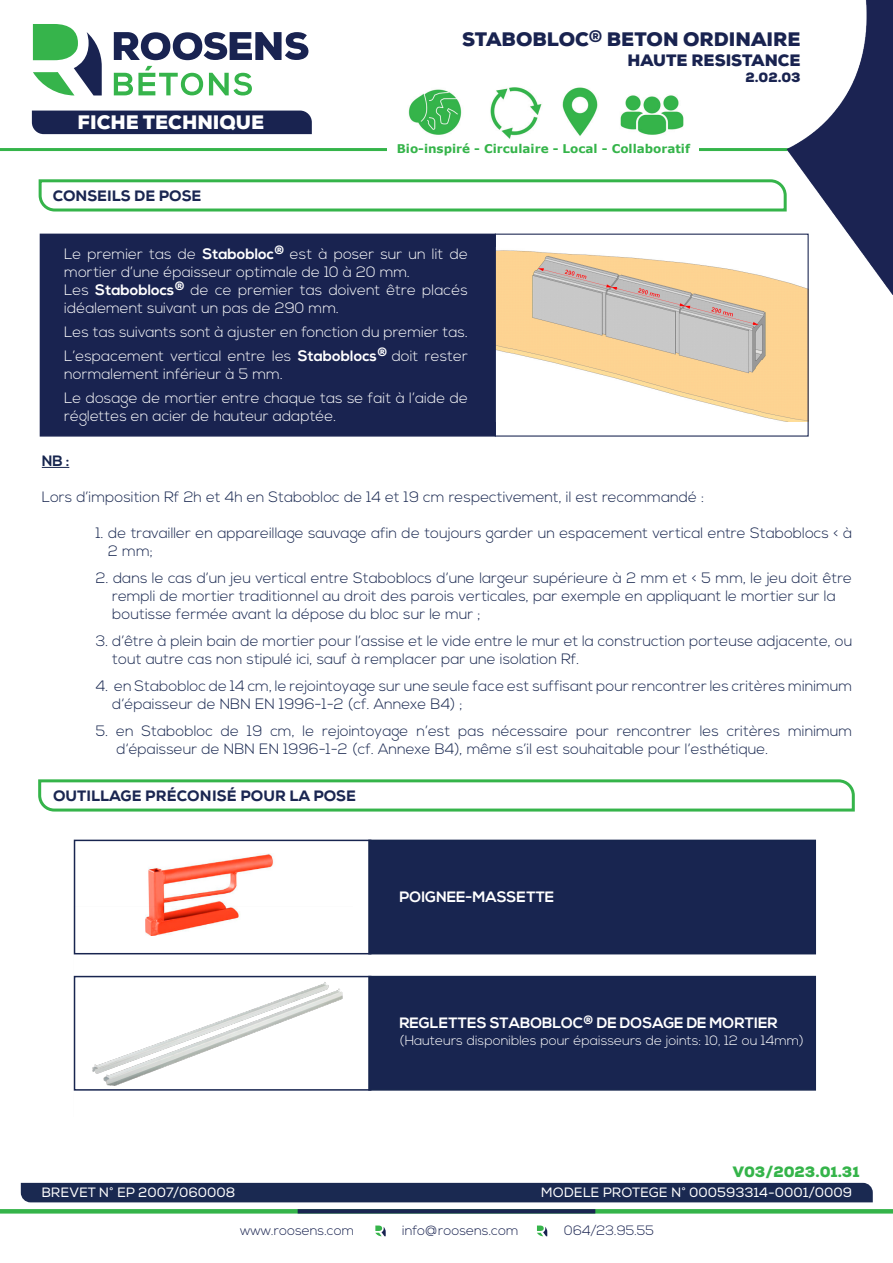
<style>
.page{position:relative;width:893px;height:1263px;background:#fff}
.page>*{position:absolute;margin:0;border:0;box-sizing:border-box;transform-origin:0 0}
.t1{font:900 19.5px "Nexa";color:#192350}
.t2{font:900 19.5px "Nexa";color:#fff}
.t3{font:900 16.5px "Nexa";color:#192350}
.t4{font:300 15px "Nexa";color:#16254e}
.t5{font:300 15px/18px "Nexa";color:#fff}
.t6{font:700 15px "Nexa";color:#fff}
.t7{font:800 15px "Nexa";color:#1a2651}
.t8{font:900 15px "Nexa";color:#35b44a}
.t9{font:700 15px "Nexa";color:#16254e}
.t10{font:300 13.5px "Nexa";color:#fff}
.t11{font:13.5px "Nexa";color:#fff}
.t12{font:300 13.5px "Nexa";color:#192350}
.t13{font:900 13.5px "Nexa";color:#192350}
.t14{font:700 12px "Verdana";color:#35b44a}
.s1{font-weight:700}
</style>
<div class="page">
<div style="left:368px;top:976px;width:448px;height:115px;background:#182550;border:2px solid #16254e"></div>
<div style="left:368px;top:840px;width:448px;height:114px;background:#182550"></div>
<div style="left:40px;top:234px;width:456px;height:203px;background:#192350;border:2px solid #192350"></div>
<img style="left:497px;top:250px;width:310px;height:172px">
<img style="left:408px;top:89px;width:54px;height:46px">
<hr style="left:0;top:148px;width:893px;height:3px;background:#35b44a">
<img style="left:787px;top:0;width:106px;height:294px">
<svg style="left:33px;top:24px;width:69px;height:71px"></svg>
<svg style="left:114px;top:66px;width:89px;height:29px"></svg>
<svg style="left:209px;top:73px;width:43px;height:22px"></svg>
<svg style="left:114px;top:32px;width:194px;height:28px"></svg>
<svg style="left:31px;top:110px;width:281px;height:25px;background:#28325c"></svg>
<img style="left:490px;top:87px;width:52px;height:52px">
<img style="left:562px;top:87px;width:36px;height:49px">
<img style="left:620px;top:95px;width:64px;height:40px">
<div style="left:388px;top:144px;width:311px;height:17px;background:#fff"></div>
<svg style="left:375px;top:1225px;width:11px;height:11px"></svg>
<svg style="left:0;top:1209px;width:893px;height:4px;background:#39b54d"></svg>
<svg style="left:298px;top:1209px;width:297px;height:4px"></svg>
<svg style="left:537px;top:1225px;width:10px;height:11px"></svg>
<svg style="left:38px;top:178px;width:750px;height:35px"></svg>
<svg style="left:38px;top:779px;width:817px;height:33px"></svg>
<img style="left:148px;top:853px;width:126px;height:53px">
<img style="left:74px;top:906px;width:279px;height:180px">
<div style="left:74px;top:840px;width:297px;height:114px;border:2px solid #182550"></div>
<div style="left:74px;top:976px;width:297px;height:115px;border:2px solid #182550"></div>
<svg style="left:20px;top:1182px;width:853px;height:21px;background:#2a385d"></svg>
<svg style="left:42px;top:467px;width:27px;height:1px"></svg>
<p class="t2" style="left:78px;top:109px;width:188px">FICHE TECHNIQUE</p>
<p class="t7" style="left:53px;top:186px;width:150px">CONSEILS DE POSE</p>
<p class="t1" style="left:462px;top:27px;width:340px">STABOBLOC<sup>®</sup> BETON ORDINAIRE</p>
<p class="t3" style="left:627px;top:50px;width:175px">HAUTE RESISTANCE</p>
<p class="t13" style="left:745px;top:69px;width:57px">2.02.03</p>
<p class="t14" style="left:397px;top:140px;width:295px">Bio-inspiré - Circulaire - Local - Collaboratif</p>
<p class="t5" style="left:64px;top:245px;width:405px">Le premier tas de <span class="s1">Stabobloc</span><sup>®</sup> est à poser sur un lit de mortier d’une épaisseur optimale de 10 à 20 mm.</p>
<p class="t5" style="left:64px;top:281px;width:405px">Les <span class="s1">Staboblocs</span><sup>®</sup> de ce premier tas doivent être placés idéalement suivant un pas de 290 mm.</p>
<p class="t5" style="left:64px;top:323px;width:405px">Les tas suivants sont à ajuster en fonction du premier tas.</p>
<p class="t5" style="left:64px;top:347px;width:405px">L’espacement vertical entre les <span class="s1">Staboblocs</span><sup>®</sup> doit rester normalement inférieur à 5 mm.</p>
<p class="t5" style="left:64px;top:389px;width:405px">Le dosage de mortier entre chaque tas se fait à l’aide de réglettes en acier de hauteur adaptée.</p>
<p class="t9" style="left:42px;top:452px;width:29px">NB :</p>
<p class="t4" style="left:42px;top:488px;width:664px">Lors d’imposition Rf 2h et 4h en Stabobloc de 14 et 19 cm respectivement, il est recommandé :</p>
<p class="t4" style="left:96px;top:524px;width:758px">1. de travailler en appareillage sauvage afin de toujours garder un espacement vertical entre Staboblocs &lt; à</p>
<p class="t4" style="left:108px;top:542px;width:46px">2 mm;</p>
<p class="t4" style="left:96px;top:569px;width:758px">2. dans le cas d’un jeu vertical entre Staboblocs d’une largeur supérieure à 2 mm et &lt; 5 mm, le jeu doit être</p>
<p class="t4" style="left:112px;top:587px;width:725px">rempli de mortier traditionnel au droit des parois verticales, par exemple en appliquant le mortier sur la</p>
<p class="t4" style="left:112px;top:605px;width:370px">boutisse fermée avant la dépose du bloc sur le mur ;</p>
<p class="t4" style="left:96px;top:632px;width:758px">3. d’être à plein bain de mortier pour l’assise et le vide entre le mur et la construction porteuse adjacente, ou</p>
<p class="t4" style="left:112px;top:650px;width:469px">tout autre cas non stipulé ici, sauf à remplacer par une isolation Rf.</p>
<p class="t4" style="left:96px;top:677px;width:758px">4. en Stabobloc de 14 cm, le rejointoyage sur une seule face est suffisant pour rencontrer les critères minimum</p>
<p class="t4" style="left:112px;top:695px;width:352px">d‘épaisseur de NBN EN 1996-1-2 (cf. Annexe B4) ;</p>
<p class="t4" style="left:96px;top:722px;width:758px">5. en Stabobloc de 19 cm, le rejointoyage n’est pas nécessaire pour rencontrer les critères minimum</p>
<p class="t4" style="left:116px;top:740px;width:653px">d‘épaisseur de NBN EN 1996-1-2 (cf. Annexe B4), même s’il est souhaitable pour l’esthétique.</p>
<p class="t7" style="left:53px;top:786px;width:304px">OUTILLAGE PRÉCONISÉ POUR LA POSE</p>
<p class="t6" style="left:399px;top:888px;width:156px">POIGNEE-MASSETTE</p>
<p class="t6" style="left:399px;top:1014px;width:380px">REGLETTES STABOBLOC<sup>®</sup> DE DOSAGE DE MORTIER</p>
<p class="t10" style="left:399px;top:1032px;width:406px">(Hauteurs disponibles pour épaisseurs de joints: 10, 12 ou 14mm)</p>
<p class="t8" style="left:733px;top:1162px;width:128px">V03/2023.01.31</p>
<p class="t11" style="left:41px;top:1184px;width:195px">BREVET N° EP 2007/060008</p>
<p class="t11" style="left:541px;top:1184px;width:313px">MODELE PROTEGE N° 000593314-0001/0009</p>
<p class="t12" style="left:240px;top:1222px;width:115px">www.roosens.com</p>
<p class="t12" style="left:402px;top:1222px;width:118px">info@roosens.com</p>
<p class="t12" style="left:564px;top:1222px;width:91px">064/23.95.55</p>
</div>
